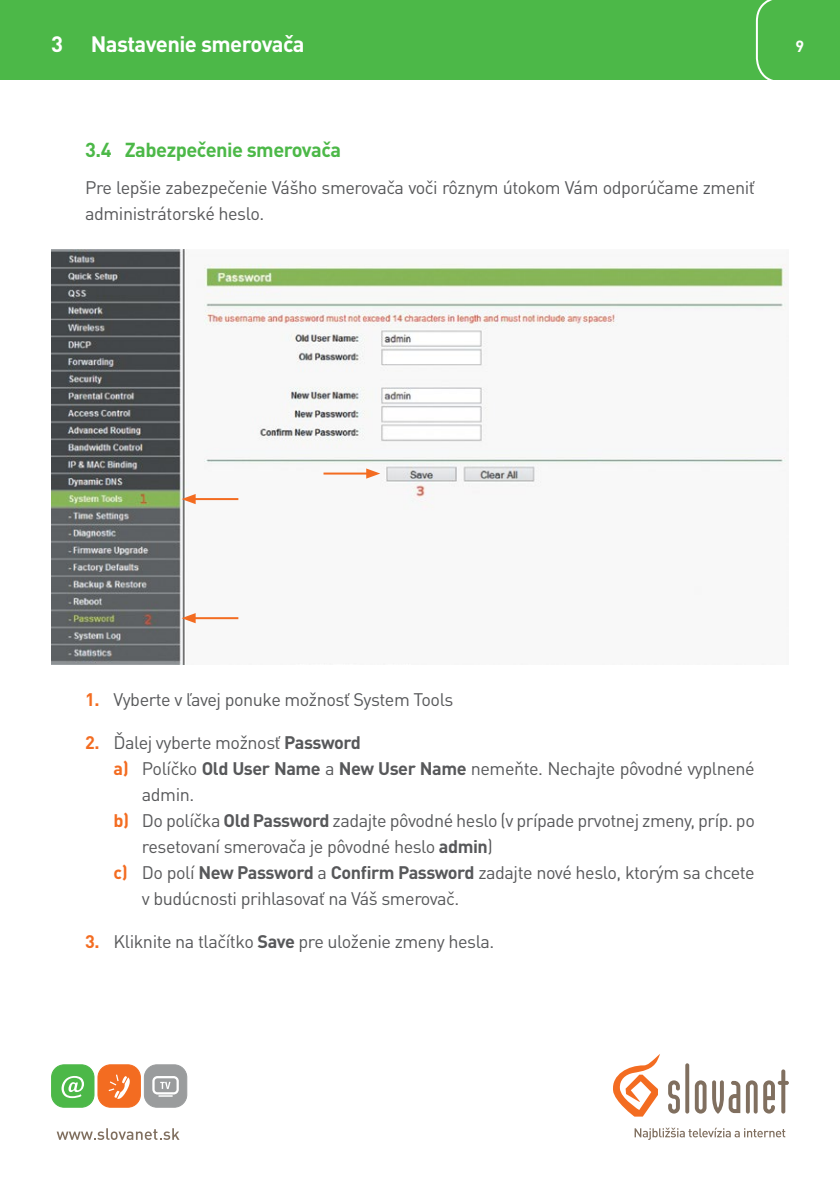
<style>
.page{position:relative;width:840px;height:1191px;background:#fff}
.page>*{position:absolute;margin:0;border:0;box-sizing:border-box;transform-origin:0 0}
.t1{font:700 22px "DIN Pro";letter-spacing:-.025em;color:#fff}
.t2{font:700 20px "DIN Pro";letter-spacing:-.025em;color:#4cb848}
.Text{font:18px/26px "DIN Pro";letter-spacing:-.025em;color:#57585a}
.t3{font:700 16px "DIN Pro";color:#fff}
.s1{font-weight:700;color:#f36c21}
.s2{font-weight:700}
</style>
<div class="page">
<svg style="left:634px;top:1127px;width:150px;height:13px"></svg>
<svg style="left:668px;top:1063px;width:120px;height:50px"></svg>
<svg style="left:613px;top:1055px;width:46px;height:61px"></svg>
<svg style="left:51px;top:1064px;width:136px;height:43px"></svg>
<svg style="left:57px;top:1128px;width:122px;height:12px"></svg>
<div style="left:0;top:0;width:839px;height:79px;background:#4cb848"></div>
<svg style="left:754px;top:0;width:28px;height:80px"></svg>
<img style="left:51px;top:249px;width:736px;height:415px">
<hr style="left:323px;top:472px;width:46px;height:2px;background:#f36c21">
<svg style="left:366px;top:468px;width:14px;height:10px"></svg>
<hr style="left:192px;top:617px;width:46px;height:2px;background:#f36c21">
<svg style="left:181px;top:613px;width:14px;height:10px"></svg>
<hr style="left:192px;top:498px;width:46px;height:2px;background:#f36c21">
<svg style="left:181px;top:494px;width:14px;height:10px"></svg>
<h1 class="t1" style="left:51px;top:30px;width:13px">3</h1>
<h1 class="t1" style="left:91px;top:30px;width:215px">Nastavenie smerovača</h1>
<h2 class="t2" style="left:85px;top:136px;width:257px">3.4 Zabezpečenie smerovača</h2>
<p class="Text" style="left:85px;top:174px;width:671px">Pre lepšie zabezpečenie Vášho smerovača voči rôznym útokom Vám odporúčame zmeniť administrátorské heslo.</p>
<p class="t3" style="left:794px;top:36px;width:10px">9</p>
<p class="Text" style="left:85px;top:685px;width:369px"><span class="s1">1.</span> Vyberte v ľavej ponuke možnosť System Tools</p>
<p class="Text" style="left:85px;top:728px;width:277px"><span class="s1">2.</span> Ďalej vyberte možnosť <span class="s2">Password</span></p>
<p class="Text" style="left:142px;top:754px;width:614px;text-indent:-28px"><span class="s1">a)</span> Políčko <span class="s2">Old User Name</span> a <span class="s2">New User Name</span> nemeňte. Nechajte pôvodné vyplnené admin.</p>
<p class="Text" style="left:142px;top:806px;width:614px;text-indent:-28px"><span class="s1">b)</span> Do políčka <span class="s2">Old Password</span> zadajte pôvodné heslo (v prípade prvotnej zmeny, príp. po resetovaní smerovača je pôvodné heslo <span class="s2">admin</span>)</p>
<p class="Text" style="left:142px;top:858px;width:614px;text-indent:-28px"><span class="s1">c)</span> Do polí <span class="s2">New Password</span> a <span class="s2">Confirm Password</span> zadajte nové heslo, ktorým sa chcete v budúcnosti prihlasovať na Váš smerovač.</p>
<p class="Text" style="left:85px;top:927px;width:410px"><span class="s1">3.</span> Kliknite na tlačítko <span class="s2">Save</span> pre uloženie zmeny hesla.</p>
</div>
